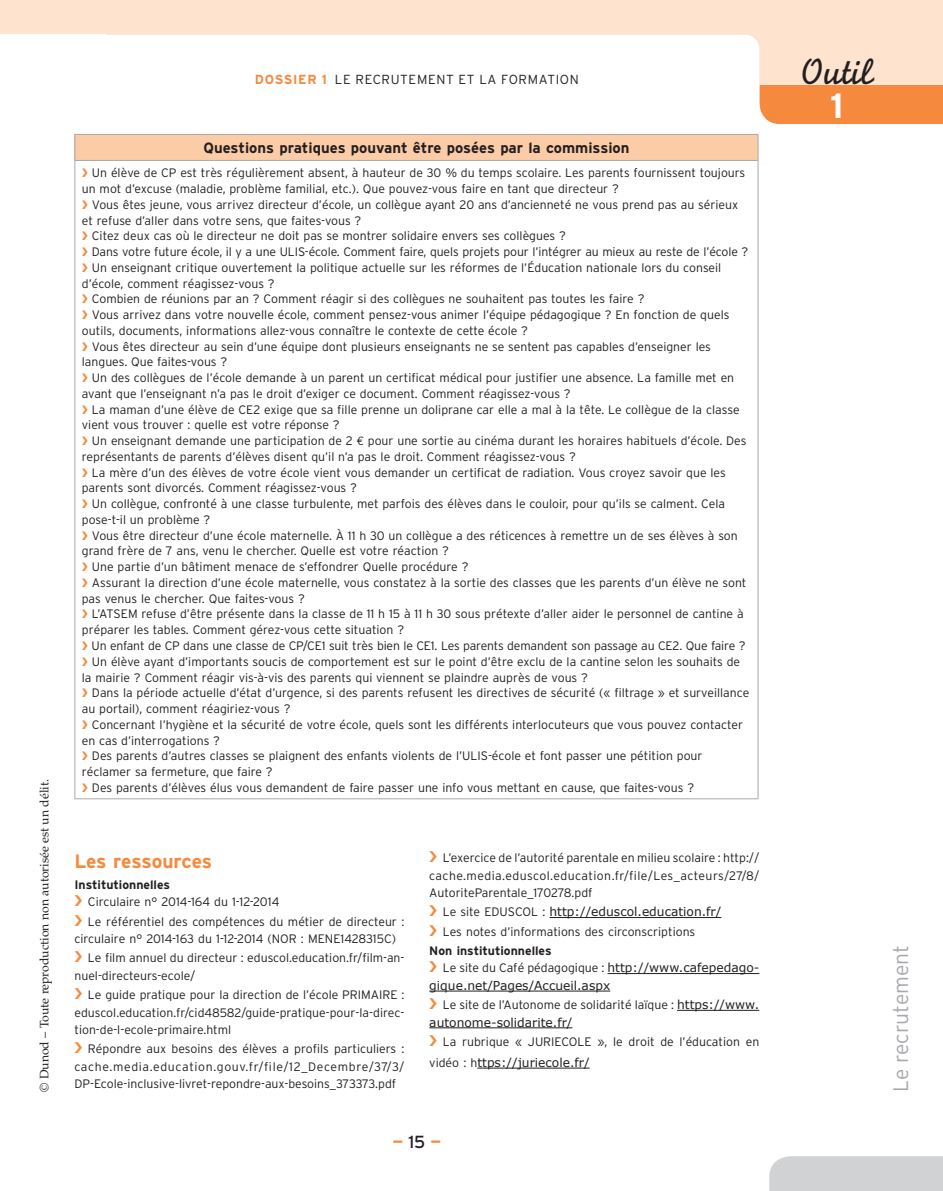
<style>
.page{position:relative;width:943px;height:1191px;background:#fff}
.page>*{position:absolute;margin:0;border:0;box-sizing:border-box;transform-origin:0 0}
.t1{font:38.5px "Monoline Script MT Std";color:#231f20}
.t2{font:700 35px "Interstate";color:#fff}
.t3{font:300 21px "Interstate";color:#a8a9ad}
.OUTIL_Titre_Niveau_2{font:700 19.25px "Interstate";letter-spacing:-.01em;color:#f5893d}
.t4{font:700 17.5px "Interstate";color:#f5893d}
.Tableau_Têtière_Nive{font:700 14.88px "Interstate";color:#231f20}
.RH_2{font:300 13.12px "Interstate";color:#231f20}
.Cas_Table_text{font:300 12.25px/15.8px "Interstate";color:#231f20}
.t5{font:12.25px/17.5px "Verdana";color:#231f20}
.t6{font:12.25px "Palatino LT Std";color:#231f20}
.Outil_texte_courant{font:700 12.25px "Interstate";color:#231f20}
.s1{font-weight:700;color:#f5893d}
.s2{color:#f5893d}
.s3{font-family:"Euro Mono Std";font-weight:400}
.s4{font-family:"Interstate";font-weight:300}
.s5{font-family:"Verdana";font-weight:400}
.s6{font-weight:400;color:#231f20}
</style>
<div class="page">
<div style="left:759px;top:84px;width:184px;height:40px;background:#f5893d"></div>
<div style="left:0;top:0;width:943px;height:84px;background:#fee3ce"></div>
<div style="left:769px;top:1156px;width:174px;height:35px;background:#d1d2d4"></div>
<div style="left:74px;top:35px;width:685px;height:89px;background:#fff;border-radius:15px"></div>
<div style="left:0;top:35px;width:105px;height:57px;background:#fff"></div>
<div style="left:75px;top:134px;width:683px;height:26px;background:#fccca7"></div>
<hr style="left:74px;top:134px;width:684px;height:1px;background:#a8a9ad">
<svg style="left:74px;top:135px;width:1px;height:25px"></svg>
<svg style="left:757px;top:135px;width:1px;height:25px"></svg>
<hr style="left:74px;top:160px;width:684px;height:1px;background:#a8a9ad">
<hr style="left:74px;top:161px;width:1px;height:637px;background:#a8a9ad">
<hr style="left:757px;top:161px;width:1px;height:637px;background:#a8a9ad">
<hr style="left:74px;top:798px;width:684px;height:1px;background:#a8a9ad">
<hr style="left:549px;top:917px;width:172px;height:1px;background:#231f20">
<hr style="left:607px;top:973px;width:152px;height:1px;background:#231f20">
<hr style="left:429px;top:990px;width:181px;height:1px;background:#231f20">
<hr style="left:677px;top:1010px;width:82px;height:1px;background:#231f20">
<hr style="left:429px;top:1027px;width:143px;height:1px;background:#231f20">
<hr style="left:477px;top:1067px;width:112px;height:1px;background:#231f20">
<p class="t6" style="left:37px;top:1091px;width:314px;rotate:-90deg">© Dunod – Toute reproduction non autorisée est un délit.</p>
<p class="RH_2" style="left:255px;top:72px;width:111px"><span class="s1">DOSSIER 1</span> Le recrutement</p>
<p class="RH_2" style="left:458px;top:72px;width:52px">etlaformation</p>
<p class="Tableau_Têtière_Nive" style="left:203px;top:140px;width:427px">Questions pratiques pouvant être posées par la commission</p>
<p class="Cas_Table_text" style="left:82px;top:165px;width:665px"><span class="s2">❯</span> Un élève de CP est très régulièrement absent, à hauteur de 30 % du temps scolaire. Les parents fournissent toujours un mot d’excuse (maladie, problème familial, etc.). Que pouvez-vous faire en tant que directeur ?</p>
<p class="Cas_Table_text" style="left:82px;top:196px;width:658px"><span class="s2">❯</span> Vous êtes jeune, vous arrivez directeur d’école, un collègue ayant 20 ans d’ancienneté ne vous prend pas au sérieux et refuse d’aller dans votre sens, que faites-vous ?</p>
<p class="Cas_Table_text" style="left:82px;top:228px;width:485px"><span class="s2">❯</span> Citez deux cas où le directeur ne doit pas se montrer solidaire envers ses collègues ?</p>
<p class="Cas_Table_text" style="left:82px;top:244px;width:668px"><span class="s2">❯</span> Dans votre future école, il y a une ULIS-école. Comment faire, quels projets pour l’intégrer au mieux au reste de l’école ?</p>
<p class="Cas_Table_text" style="left:82px;top:259px;width:641px"><span class="s2">❯</span> Un enseignant critique ouvertement la politique actuelle sur les réformes de l’Éducation nationale lors du conseil d’école, comment réagissez-vous ?</p>
<p class="Cas_Table_text" style="left:82px;top:291px;width:649px"><span class="s2">❯</span> Combien de réunions par an ? Comment réagir si des collègues ne souhaitent pas toutes les faire ?<br><span class="s2">❯</span> Vous arrivez dans votre nouvelle école, comment pensez-vous animer l’équipe pédagogique ? En fonction de quels outils, documents, informations allez-vous connaître le contexte de cette école ?</p>
<p class="Cas_Table_text" style="left:82px;top:338px;width:630px"><span class="s2">❯</span> Vous êtes directeur au sein d’une équipe dont plusieurs enseignants ne se sentent pas capables d’enseigner les langues. Que faites-vous ?</p>
<p class="Cas_Table_text" style="left:82px;top:370px;width:654px"><span class="s2">❯</span> Un des collègues de l’école demande à un parent un certificat médical pour justifier une absence. La famille met en avant que l’enseignant n’a pas le droit d’exiger ce document. Comment réagissez-vous ?</p>
<p class="Cas_Table_text" style="left:82px;top:401px;width:659px"><span class="s2">❯</span> La maman d’une élève de CE2 exige que sa fille prenne un doliprane car elle a mal à la tête. Le collègue de la classe vient vous trouver : quelle est votre réponse ?</p>
<p class="Cas_Table_text" style="left:82px;top:433px;width:666px"><span class="s2">❯</span> Un enseignant demande une participation de 2 <span class="s3">€</span> pour une sortie au cinéma durant les horaires habituels d’école. Des représentants de parents d’élèves disent qu’il n’a pas le droit. Comment réagissez-vous ?</p>
<p class="Cas_Table_text" style="left:82px;top:464px;width:645px"><span class="s2">❯</span> La mère d’un des élèves de votre école vient vous demander un certificat de radiation. Vous croyez savoir que les parents sont divorcés. Comment réagissez-vous ?</p>
<p class="Cas_Table_text" style="left:82px;top:496px;width:644px"><span class="s2">❯</span> Un collègue, confronté à une classe turbulente, met parfois des élèves dans le couloir, pour qu’ils se calment. Cela pose-t-il un problème ?</p>
<p class="Cas_Table_text" style="left:82px;top:527px;width:657px"><span class="s2">❯</span> Vous être directeur d’une école maternelle. À 11 h 30 un collègue a des réticences à remettre un de ses élèves à son grand frère de 7 ans, venu le chercher. Quelle est votre réaction ?</p>
<p class="Cas_Table_text" style="left:82px;top:559px;width:388px"><span class="s2">❯</span> Une partie d’un bâtiment menace de s’effondrer Quelle procédure ?</p>
<p class="Cas_Table_text" style="left:82px;top:574px;width:666px"><span class="s2">❯</span> Assurant la direction d’une école maternelle, vous constatez à la sortie des classes que les parents d’un élève ne sont pas venus le chercher. Que faites-vous ?</p>
<p class="Cas_Table_text" style="left:82px;top:606px;width:663px"><span class="s2">❯</span> L’ATSEM refuse d’être présente dans la classe de 11 h 15 à 11 h 30 sous prétexte d’aller aider le personnel de cantine à préparer les tables. Comment gérez-vous cette situation ?</p>
<p class="Cas_Table_text" style="left:82px;top:637px;width:665px"><span class="s2">❯</span> Un enfant de CP dans une classe de CP/CE1 suit très bien le CE1. Les parents demandent son passage au CE2. Que faire ?</p>
<p class="Cas_Table_text" style="left:82px;top:653px;width:660px"><span class="s2">❯</span> Un élève ayant d’importants soucis de comportement est sur le point d’être exclu de la cantine selon les souhaits de la mairie ? Comment réagir vis-à-vis des parents qui viennent se plaindre auprès de vous ?</p>
<p class="Cas_Table_text" style="left:82px;top:685px;width:669px"><span class="s2">❯</span> Dans la période actuelle d’état d’urgence, si des parents refusent les directives de sécurité (« filtrage » et surveillance au portail), comment réagiriez-vous ?</p>
<p class="Cas_Table_text" style="left:82px;top:716px;width:662px"><span class="s2">❯</span> Concernant l’hygiène et la sécurité de votre école, quels sont les différents interlocuteurs que vous pouvez contacter en cas d’interrogations ?</p>
<p class="Cas_Table_text" style="left:82px;top:748px;width:622px"><span class="s2">❯</span> Des parents d’autres classes se plaignent des enfants violents de l’ULIS-école et font passer une pétition pour réclamer sa fermeture, que faire ?</p>
<p class="Cas_Table_text" style="left:82px;top:779px;width:614px"><span class="s2">❯</span> Des parents d’élèves élus vous demandent de faire passer une info vous mettant en cause, que faites-vous ?</p>
<p class="OUTIL_Titre_Niveau_2" style="left:74px;top:850px;width:139px">Les ressources</p>
<p class="Outil_texte_courant" style="left:74px;top:877px;width:97px">Institutionnelles</p>
<p class="Cas_Table_text" style="left:88px;top:894px;width:193px">Circulaire n° 2014-164 du 1-12-2014</p>
<p class="Cas_Table_text" style="left:74px;top:912px;width:331px;line-height:17.5px;text-indent:14px">Le référentiel des compétences du métier de directeur : circulaire n° 2014-163 du 1-12-2014 (NOR : MENE1428315C)</p>
<p class="Cas_Table_text" style="left:74px;top:949px;width:331px;line-height:17.5px;text-indent:14px">Le film annuel du directeur : eduscol.education.fr/film-an&shy;nuel-directeurs-ecole/</p>
<p class="Cas_Table_text" style="left:74px;top:986px;width:331px;line-height:17.5px;text-align:justify;text-indent:14px">Le guide pratique pour la direction de l’école PRIMAIRE : eduscol.education.fr/cid48582/guide-pratique-pour-la-direc&shy;tion-de-l-ecole-primaire.html</p>
<p class="Cas_Table_text" style="left:74px;top:1040px;width:331px;line-height:17.5px;text-align:justify;text-indent:14px">Répondre aux besoins des élèves a profils particuliers : cache.media.education.gouv.fr/file/12_Decembre/37/3/ DP-Ecole-inclusive-livret-repondre-aux-besoins_373373.pdf</p>
<p class="Cas_Table_text" style="left:429px;top:849px;width:331px;line-height:17.5px;text-align:justify;text-indent:14px">L’exercice de l’autorité parentale en milieu scolaire : http:// cache.media.eduscol.education.fr/file/Les_acteurs/27/8/ AutoriteParentale_170278.pdf</p>
<p class="t5" style="left:443px;top:903px;width:280px"><span class="s4">Le site EDUSCOL :</span> http://eduscol.education.fr/</p>
<p class="Cas_Table_text" style="left:443px;top:923px;width:254px">Les notes d’informations des circonscriptions</p>
<p class="Outil_texte_courant" style="left:429px;top:943px;width:124px">Non institutionnelles</p>
<p class="t5" style="left:429px;top:959px;width:331px;text-indent:14px"><span class="s4">Le site du Café pédagogique :</span> http://www.cafepedago&shy;gique.net/Pages/Accueil.aspx</p>
<p class="Cas_Table_text" style="left:429px;top:996px;width:331px;line-height:17.5px;text-indent:14px">Le site de l’Autonome de solidarité laïque : <span class="s5">https://www. autonome-solidarite.fr/</span></p>
<p class="Cas_Table_text" style="left:429px;top:1031px;width:331px;line-height:21px;text-indent:14px">La rubrique « JURIECOLE », le droit de l’éducation en vidéo : h<span class="s5">ttps://juriecole.fr/</span></p>
<p class="t4" style="left:392px;top:1132px;width:50px">—<span class="s6">15</span>—</p>
<h1 class="t1" style="left:800px;top:49px;width:75px">Outil</h1>
<p class="t2" style="left:830px;top:86px;width:15px">1</p>
<p class="t3" style="left:889px;top:1091px;width:148px;rotate:-90deg">Le recrutement</p>
</div>
